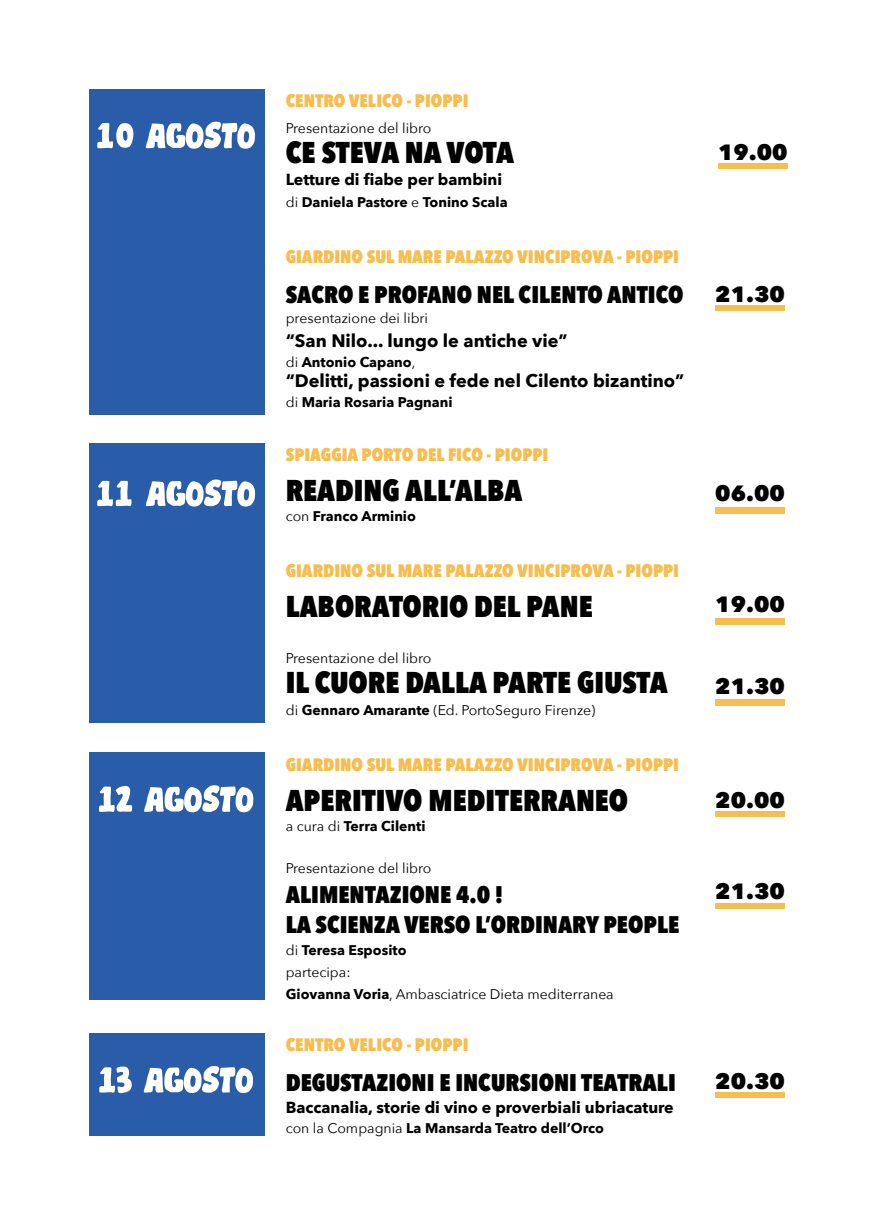
<style>
.page{position:relative;width:874px;height:1225px;background:#fff}
.page>*{position:absolute;margin:0;border:0;box-sizing:border-box;transform-origin:0 0}
.data{font:52px "Paper Works Personal Useonly";color:#fff}
.Titolo{font:800 30px "Avenir Next Condensed";color:#000}
.testo{font:800 30px "Avenir Next Condensed";color:#000}
.Titolo-2{font:800 24px "Avenir Next Condensed";color:#000}
.testo-2{font:800 24px "Avenir Next Condensed";color:#000}
.t1{font:800 22px "Avenir Next";color:#000}
.t2{font:800 18px "Avenir Next Condensed";color:#f8bd4f}
.testo-3{font:700 18px "Avenir Next";color:#000}
.testo-4{font:700 16px "Avenir Next";color:#000}
.testo-5{font:14px "Avenir Next";color:#000}
.testo-6{font:700 14px "Avenir Next";color:#000}
.Titolo-3{font:700 14px "Avenir Next";color:#000}
.s1{font-weight:400}
.s2{font-weight:700}
</style>
<div class="page">
<div style="left:89px;top:752px;width:175px;height:247px;background:#295da9"></div>
<div style="left:714px;top:811px;width:70px;height:6px;background:#f8bd4f"></div>
<div style="left:714px;top:903px;width:70px;height:5px;background:#f8bd4f"></div>
<div style="left:89px;top:1033px;width:175px;height:102px;background:#295da9"></div>
<div style="left:714px;top:1092px;width:70px;height:6px;background:#f8bd4f"></div>
<div style="left:89px;top:443px;width:175px;height:279px;background:#295da9"></div>
<div style="left:714px;top:618px;width:70px;height:6px;background:#f8bd4f"></div>
<div style="left:714px;top:507px;width:70px;height:6px;background:#f8bd4f"></div>
<div style="left:714px;top:700px;width:70px;height:6px;background:#f8bd4f"></div>
<div style="left:89px;top:89px;width:175px;height:326px;background:#295da9"></div>
<div style="left:717px;top:164px;width:70px;height:5px;background:#f8bd4f"></div>
<div style="left:714px;top:305px;width:70px;height:6px;background:#f8bd4f"></div>
<p class="data" style="left:97px;top:112px;width:160px">10 AGOSTO</p>
<p class="data" style="left:97px;top:469px;width:160px">11 AGOSTO</p>
<p class="data" style="left:99px;top:775px;width:156px">12 AGOSTO</p>
<p class="data" style="left:99px;top:1056px;width:156px">13 AGOSTO</p>
<p class="t2" style="left:285px;top:89px;width:184px">CENTRO VELICO - PIOPPI</p>
<p class="testo-5" style="left:285px;top:116px;width:147px">Presentazione del libro</p>
<p class="Titolo" style="left:285px;top:134px;width:230px">CE STEVA NA VOTA</p>
<p class="testo-4" style="left:285px;top:166px;width:218px">Letture di fiabe per bambini</p>
<p class="testo-6" style="left:285px;top:190px;width:223px"><span class="s1">di</span> Daniela Pastore <span class="s1">e</span> Tonino Scala</p>
<p class="t2" style="left:285px;top:245px;width:394px">GIARDINO SUL MARE PALAZZO VINCIPROVA - PIOPPI</p>
<p class="Titolo-2" style="left:285px;top:280px;width:399px">SACRO E PROFANO NEL CILENTO ANTICO</p>
<p class="testo-5" style="left:285px;top:306px;width:144px">presentazione dei libri</p>
<p class="testo-3" style="left:285px;top:325px;width:283px">“San Nilo... lungo le antiche vie”</p>
<p class="testo-6" style="left:285px;top:350px;width:131px"><span class="s1">di</span> Antonio Capano<span class="s1">,</span></p>
<p class="testo-3" style="left:285px;top:365px;width:400px">“Delitti, passioni e fede nel Cilento bizantino”</p>
<p class="testo-6" style="left:285px;top:390px;width:168px"><span class="s1">di</span> Maria Rosaria Pagnani</p>
<p class="t2" style="left:285px;top:444px;width:264px">SPIAGGIA PORTO DEL FICO - PIOPPI</p>
<p class="Titolo" style="left:285px;top:472px;width:238px">READING ALL’ALBA</p>
<p class="Titolo-3" style="left:285px;top:504px;width:132px"><span class="s1">con</span> Franco Arminio</p>
<p class="t2" style="left:285px;top:560px;width:394px">GIARDINO SUL MARE PALAZZO VINCIPROVA - PIOPPI</p>
<p class="Titolo" style="left:285px;top:588px;width:308px">LABORATORIO DEL PANE</p>
<p class="testo-5" style="left:285px;top:646px;width:147px">Presentazione del libro</p>
<p class="testo" style="left:285px;top:664px;width:383px">IL CUORE DALLA PARTE GIUSTA</p>
<p class="testo-5" style="left:285px;top:698px;width:311px">di <span class="s2">Gennaro Amarante</span> (Ed. PortoSeguro Firenze)</p>
<p class="t2" style="left:285px;top:753px;width:394px">GIARDINO SUL MARE PALAZZO VINCIPROVA - PIOPPI</p>
<p class="Titolo" style="left:285px;top:781px;width:344px">APERITIVO MEDITERRANEO</p>
<p class="testo-6" style="left:285px;top:813px;width:141px"><span class="s1">a cura di</span> Terra Cilenti</p>
<p class="testo-5" style="left:285px;top:856px;width:147px">Presentazione del libro</p>
<p class="testo-2" style="left:285px;top:879px;width:219px">ALIMENTAZIONE 4.0 !</p>
<p class="testo-2" style="left:285px;top:909px;width:395px">LA SCIENZA VERSO L’ORDINARY PEOPLE</p>
<p class="testo-6" style="left:285px;top:937px;width:122px"><span class="s1">di</span> Teresa Esposito</p>
<p class="testo-5" style="left:285px;top:960px;width:66px">partecipa:</p>
<p class="testo-5" style="left:285px;top:982px;width:329px"><span class="s2">Giovanna Voria</span>, Ambasciatrice Dieta mediterranea</p>
<p class="t2" style="left:285px;top:1033px;width:184px">CENTRO VELICO - PIOPPI</p>
<p class="Titolo-2" style="left:285px;top:1068px;width:391px">DEGUSTAZIONI E INCURSIONI TEATRALI</p>
<p class="testo-4" style="left:285px;top:1094px;width:389px">Baccanalia, storie di vino e proverbiali ubriacature</p>
<p class="testo-6" style="left:285px;top:1116px;width:319px"><span class="s1">con la Compagnia</span> La Mansarda Teatro dell’Orco</p>
<p class="t1" style="left:717px;top:139px;width:71px">19.00</p>
<p class="t1" style="left:715px;top:280px;width:71px">21.30</p>
<p class="t1" style="left:715px;top:480px;width:71px">06.00</p>
<p class="t1" style="left:715px;top:591px;width:71px">19.00</p>
<p class="t1" style="left:715px;top:673px;width:71px">21.30</p>
<p class="t1" style="left:715px;top:786px;width:71px">20.00</p>
<p class="t1" style="left:715px;top:878px;width:71px">21.30</p>
<p class="t1" style="left:715px;top:1067px;width:71px">20.30</p>
</div>
